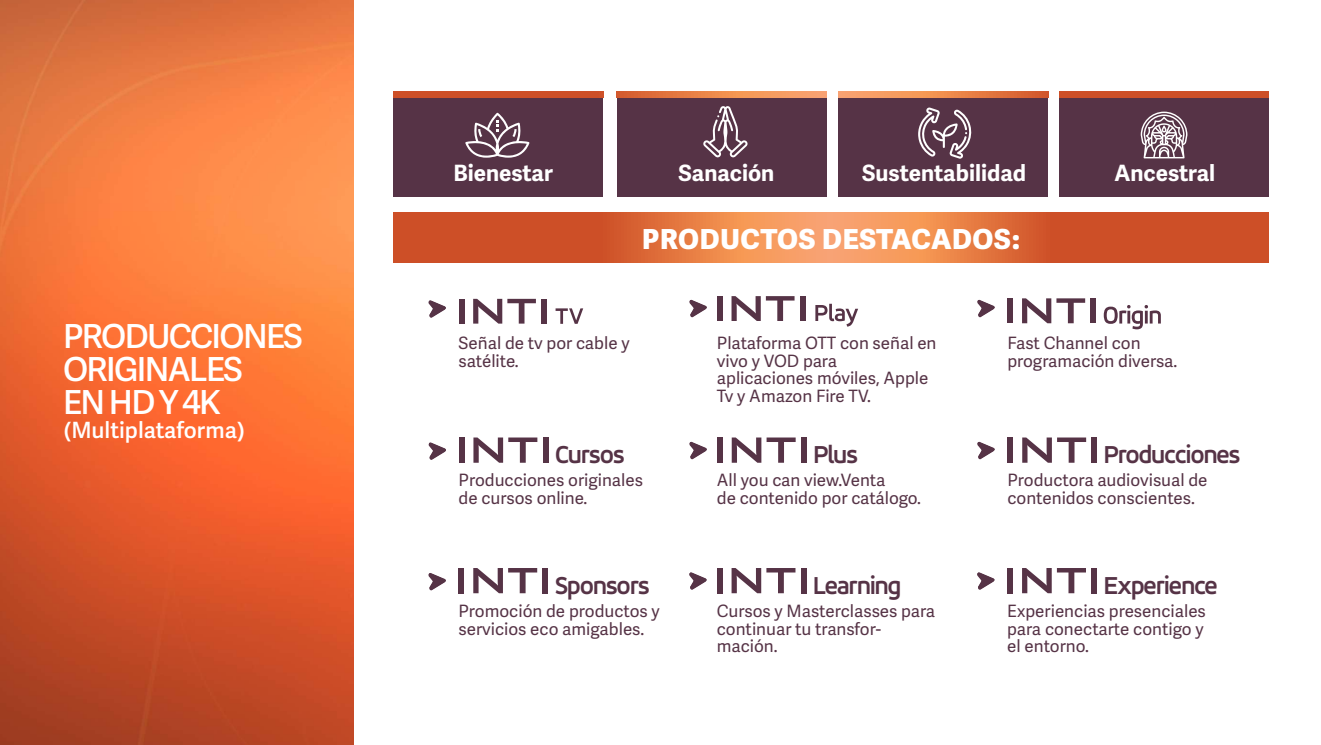
<style>
.page{position:relative;width:1321px;height:745px;background:#fff}
.page>*{position:absolute;margin:0;border:0;box-sizing:border-box;transform-origin:0 0}
.t1{font:600 33.1px/33.1px "Adelle Sans Devanagari";letter-spacing:-.05em;color:#fff}
.t2{font:800 27.5px "Adelle Sans Devanagari";letter-spacing:.025em;color:#fff}
.t3{font:700 26.3px "Accord Alternate";letter-spacing:-.05em;color:#563346}
.t4{font:700 22.5px "Adelle Sans Devanagari";color:#fff}
.t5{font:600 22.4px "Adelle Sans Devanagari";color:#fff}
.t6{font:17px/17.7px "Adelle Sans Devanagari";color:#563346}
</style>
<div class="page">
<img style="left:0;top:0;width:353px;height:744px">
<div style="left:393px;top:97px;width:210px;height:99px;background:#563346"></div>
<div style="left:393px;top:92px;width:210px;height:5px;background:#cd4f27"></div>
<div style="left:616px;top:97px;width:210px;height:99px;background:#563346"></div>
<svg style="left:616px;top:92px;width:210px;height:5px"></svg>
<div style="left:838px;top:97px;width:209px;height:99px;background:#563346"></div>
<svg style="left:838px;top:92px;width:209px;height:5px"></svg>
<div style="left:1059px;top:97px;width:209px;height:99px;background:#563346"></div>
<div style="left:1059px;top:92px;width:209px;height:5px;background:#cd4f27"></div>
<svg style="left:703px;top:106px;width:44px;height:51px"></svg>
<svg style="left:465px;top:113px;width:64px;height:44px"></svg>
<svg style="left:1140px;top:111px;width:47px;height:47px"></svg>
<svg style="left:918px;top:107px;width:53px;height:51px"></svg>
<svg style="left:393px;top:212px;width:875px;height:50px;background:#dc6a3a"></svg>
<div style="left:458px;top:298px;width:6px;height:25px;background:#563346"></div>
<svg style="left:473px;top:298px;width:63px;height:25px"></svg>
<div style="left:541px;top:298px;width:5px;height:25px;background:#563346"></div>
<svg style="left:555px;top:308px;width:28px;height:15px"></svg>
<div style="left:458px;top:437px;width:6px;height:25px;background:#563346"></div>
<svg style="left:473px;top:437px;width:64px;height:25px"></svg>
<div style="left:542px;top:437px;width:6px;height:25px;background:#563346"></div>
<svg style="left:428px;top:300px;width:18px;height:18px"></svg>
<svg style="left:689px;top:299px;width:18px;height:19px"></svg>
<svg style="left:689px;top:441px;width:18px;height:18px"></svg>
<svg style="left:977px;top:299px;width:17px;height:19px"></svg>
<svg style="left:977px;top:441px;width:17px;height:18px"></svg>
<svg style="left:428px;top:442px;width:18px;height:18px"></svg>
<div style="left:716px;top:296px;width:6px;height:25px;background:#563346"></div>
<svg style="left:731px;top:296px;width:63px;height:25px"></svg>
<div style="left:799px;top:296px;width:6px;height:25px;background:#563346"></div>
<svg style="left:815px;top:303px;width:43px;height:23px"></svg>
<div style="left:716px;top:437px;width:6px;height:25px;background:#563346"></div>
<svg style="left:731px;top:437px;width:64px;height:25px"></svg>
<div style="left:800px;top:437px;width:6px;height:25px;background:#563346"></div>
<div style="left:1007px;top:437px;width:6px;height:25px;background:#563346"></div>
<svg style="left:1022px;top:437px;width:63px;height:25px"></svg>
<div style="left:1091px;top:437px;width:5px;height:25px;background:#563346"></div>
<div style="left:1007px;top:298px;width:6px;height:25px;background:#563346"></div>
<svg style="left:1022px;top:298px;width:62px;height:25px"></svg>
<div style="left:1090px;top:298px;width:5px;height:25px;background:#563346"></div>
<svg style="left:1103px;top:305px;width:57px;height:24px"></svg>
<div style="left:458px;top:567px;width:6px;height:25px;background:#563346"></div>
<svg style="left:473px;top:568px;width:64px;height:24px"></svg>
<div style="left:542px;top:567px;width:6px;height:25px;background:#563346"></div>
<svg style="left:689px;top:572px;width:18px;height:18px"></svg>
<svg style="left:977px;top:572px;width:17px;height:18px"></svg>
<svg style="left:428px;top:573px;width:18px;height:17px"></svg>
<div style="left:716px;top:567px;width:6px;height:25px;background:#563346"></div>
<svg style="left:731px;top:568px;width:64px;height:24px"></svg>
<div style="left:800px;top:567px;width:6px;height:25px;background:#563346"></div>
<div style="left:1007px;top:567px;width:5px;height:25px;background:#563346"></div>
<svg style="left:1022px;top:568px;width:63px;height:24px"></svg>
<div style="left:1090px;top:567px;width:6px;height:25px;background:#563346"></div>
<h1 class="t1" style="left:63px;top:320px;width:241px">PRODUCCIONES<br>ORIGINALES<br>EN HD Y 4K</h1>
<h3 class="t5" style="left:64px;top:417px;width:182px">(Multiplataforma)</h3>
<h3 class="t4" style="left:453px;top:160px;width:101px">Bienestar</h3>
<h3 class="t4" style="left:678px;top:160px;width:97px">Sanación</h3>
<h3 class="t4" style="left:862px;top:160px;width:165px">Sustentabilidad</h3>
<h3 class="t4" style="left:1114px;top:160px;width:102px">Ancestral</h3>
<h2 class="t2" style="left:642px;top:223px;width:379px">PRODUCTOS DESTACADOS:</h2>
<p class="t6" style="left:458px;top:335px;width:172px">Señal de tv por cable y satélite.</p>
<h3 class="t3" style="left:554px;top:438px;width:72px">Cursos</h3>
<p class="t6" style="left:716px;top:335px;width:221px">Plataforma OTT con señal en vivo y VOD para aplicaciones móviles, Apple<br>Tv y Amazon Fire TV.</p>
<h3 class="t3" style="left:813px;top:438px;width:47px">Plus</h3>
<p class="t6" style="left:1007px;top:335px;width:171px">Fast Channel con programación diversa.</p>
<h3 class="t3" style="left:1103px;top:438px;width:139px">Producciones</h3>
<p class="t6" style="left:458px;top:472px;width:186px">Producciones originales de cursos online.</p>
<p class="t6" style="left:716px;top:472px;width:206px">All you can view.Venta<br>de contenido por catálogo.</p>
<p class="t6" style="left:1007px;top:472px;width:201px">Productora audiovisual de contenidos conscientes.</p>
<h3 class="t3" style="left:554px;top:568px;width:97px">Sponsors</h3>
<h3 class="t3" style="left:812px;top:568px;width:90px">Learning</h3>
<h3 class="t3" style="left:1103px;top:568px;width:116px">Experience</h3>
<p class="t6" style="left:458px;top:602px;width:203px">Promoción de productos y servicios eco amigables.</p>
<p class="t6" style="left:716px;top:602px;width:220px">Cursos y Masterclasses para continuar tu transfor&shy;mación.</p>
<p class="t6" style="left:1007px;top:602px;width:200px">Experiencias presenciales para conectarte contigo y el entorno.</p>
</div>
